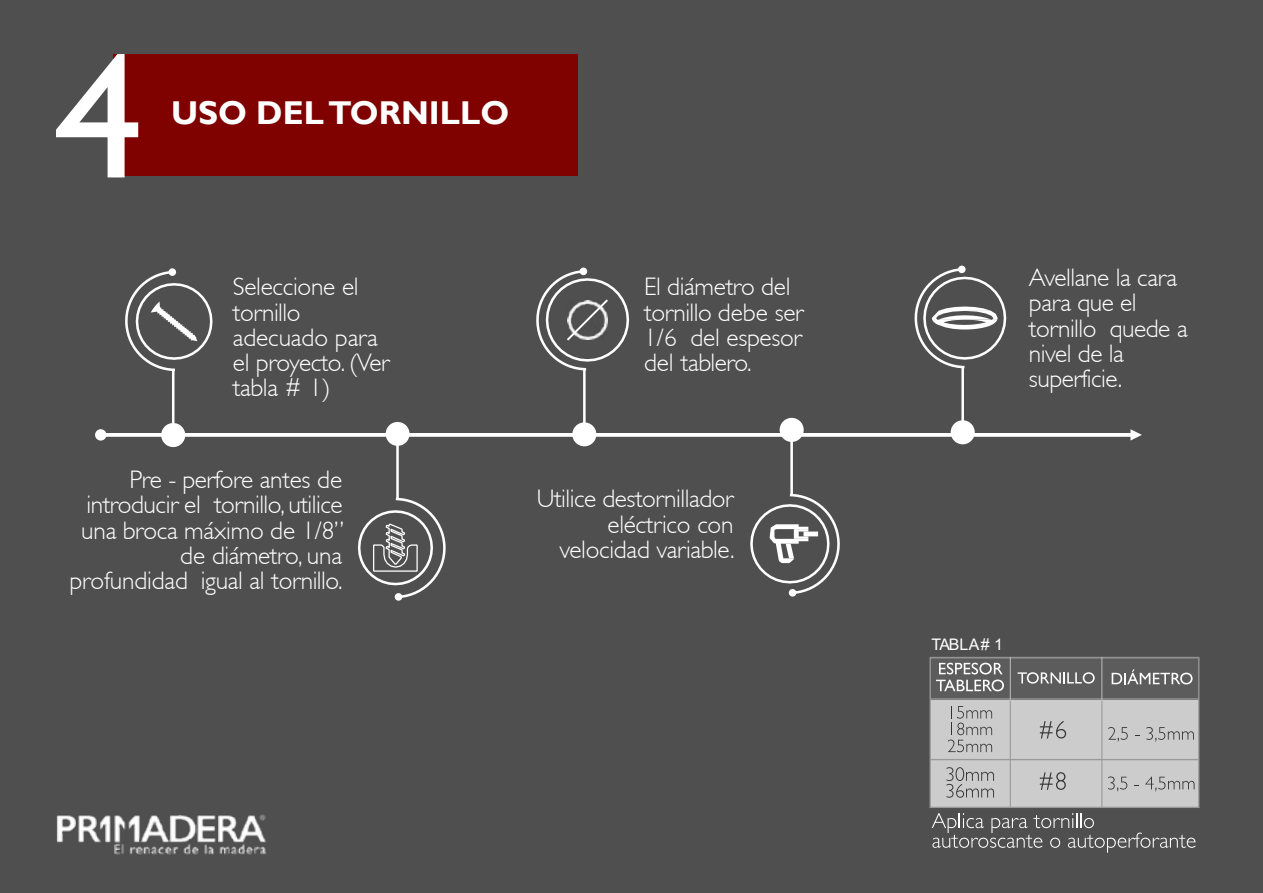
<style>
.page{position:relative;width:1263px;height:893px;background:#4f4f4f}
.page>*{position:absolute;margin:0;border:0;box-sizing:border-box;transform-origin:0 0}
.t1{font:178.65px "Gill Sans";color:#fff}
.t2{font:700 33px "Gill Sans";color:#fff}
.t3{font:300 25.35px/25.3px "Gill Sans";letter-spacing:-.015em;color:#fff}
.t4{font:15.9px "Arial";letter-spacing:-.04em;color:#fff}
</style>
<div class="page">
<div style="left:114px;top:54px;width:464px;height:122px;background:#7f0100"></div>
<svg style="left:106px;top:433px;width:1024px;height:4px;background:#f5f5f5"></svg>
<svg style="left:1130px;top:429px;width:12px;height:12px"></svg>
<div style="left:95px;top:429px;width:11px;height:12px;background:#fff;border-radius:50%"></div>
<svg style="left:125px;top:269px;width:88px;height:103px"></svg>
<div style="left:169px;top:268px;width:7px;height:8px;background:#fff;border-radius:50%"></div>
<hr style="left:172px;top:371px;width:2px;height:53px;background:#fff">
<div style="left:162px;top:424px;width:22px;height:22px;background:#fff;border-radius:50%"></div>
<div style="left:161px;top:423px;width:24px;height:24px;border:3px solid #fff;border-radius:50%"></div>
<svg style="left:536px;top:269px;width:94px;height:102px"></svg>
<div style="left:580px;top:268px;width:7px;height:7px;background:#fff;border-radius:50%"></div>
<hr style="left:583px;top:370px;width:3px;height:54px;background:#fff">
<div style="left:574px;top:424px;width:21px;height:21px;background:#fff;border-radius:50%"></div>
<div style="left:572px;top:422px;width:24px;height:24px;border:3px solid #fff;border-radius:50%"></div>
<svg style="left:914px;top:267px;width:93px;height:102px"></svg>
<div style="left:958px;top:266px;width:7px;height:7px;background:#fff;border-radius:50%"></div>
<hr style="left:961px;top:368px;width:3px;height:53px;background:#fff">
<div style="left:952px;top:422px;width:21px;height:21px;background:#fff;border-radius:50%"></div>
<div style="left:951px;top:420px;width:24px;height:24px;border:3px solid #fff;border-radius:50%"></div>
<svg style="left:357px;top:498px;width:89px;height:102px"></svg>
<div style="left:395px;top:593px;width:7px;height:8px;background:#fff;border-radius:50%"></div>
<hr style="left:396px;top:445px;width:3px;height:53px;background:#fff">
<div style="left:387px;top:423px;width:21px;height:22px;background:#fff;border-radius:50%"></div>
<div style="left:386px;top:422px;width:24px;height:24px;border:3px solid #fff;border-radius:50%"></div>
<svg style="left:750px;top:494px;width:90px;height:100px"></svg>
<div style="left:789px;top:589px;width:7px;height:8px;background:#fff;border-radius:50%"></div>
<hr style="left:790px;top:441px;width:3px;height:53px;background:#fff">
<div style="left:781px;top:419px;width:21px;height:22px;background:#fff;border-radius:50%"></div>
<div style="left:780px;top:418px;width:24px;height:24px;border:3px solid #fff;border-radius:50%"></div>
<div style="left:930px;top:657px;width:269px;height:150px;background:#cdcccc"></div>
<div style="left:930px;top:657px;width:269px;height:43px;background:#5c5c5c"></div>
<div style="left:929px;top:657px;width:270px;height:151px;border:1px solid #999"></div>
<svg style="left:948px;top:706px;width:44px;height:46px"></svg>
<svg style="left:1040px;top:721px;width:26px;height:17px"></svg>
<svg style="left:1040px;top:772px;width:26px;height:18px"></svg>
<svg style="left:1108px;top:727px;width:20px;height:15px"></svg>
<svg style="left:1146px;top:727px;width:48px;height:15px"></svg>
<svg style="left:1108px;top:776px;width:19px;height:16px"></svg>
<svg style="left:1145px;top:776px;width:49px;height:16px"></svg>
<svg style="left:936px;top:663px;width:68px;height:28px"></svg>
<svg style="left:1018px;top:672px;width:77px;height:12px"></svg>
<svg style="left:1112px;top:669px;width:80px;height:15px"></svg>
<svg style="left:946px;top:767px;width:48px;height:31px"></svg>
<hr style="left:930px;top:698px;width:269px;height:2px;background:#999">
<hr style="left:930px;top:759px;width:269px;height:1px;background:#999">
<svg style="left:932px;top:813px;width:263px;height:40px"></svg>
<hr style="left:1010px;top:700px;width:1px;height:107px;background:#999">
<hr style="left:1101px;top:700px;width:1px;height:107px;background:#999">
<hr style="left:1010px;top:657px;width:1px;height:44px;background:#bfbebe">
<hr style="left:1101px;top:657px;width:1px;height:44px;background:#bfbebe">
<img style="left:56px;top:814px;width:211px;height:41px">
<h1 class="t1" style="left:54px;top:13px;width:91px">4</h1>
<h2 class="t2" style="left:171px;top:93px;width:340px">USO DEL TORNILLO</h2>
<p class="t3" style="left:233px;top:274px;width:158px">Seleccione el tornillo adecuado para el proyecto. (Ver tabla # 1)</p>
<p class="t3" style="left:69px;top:467px;width:276px;text-align:right">Pre - perfore antes de introducir el tornillo, utilice una broca máximo de 1/8” de diámetro, una profundidad igual al tornillo.</p>
<p class="t3" style="left:644px;top:274px;width:161px">El diámetro del tornillo debe ser<br>1/6 del espesor del tablero.</p>
<p class="t3" style="left:537px;top:486px;width:199px;text-align:right">Utilice destornillador eléctrico con velocidad variable.</p>
<p class="t3" style="left:1029px;top:265px;width:160px">Avellane la cara para que el tornillo quede a nivel de la superficie.</p>
<p class="t4" style="left:932px;top:633px;width:73px">TABLA # 1</p>
</div>
